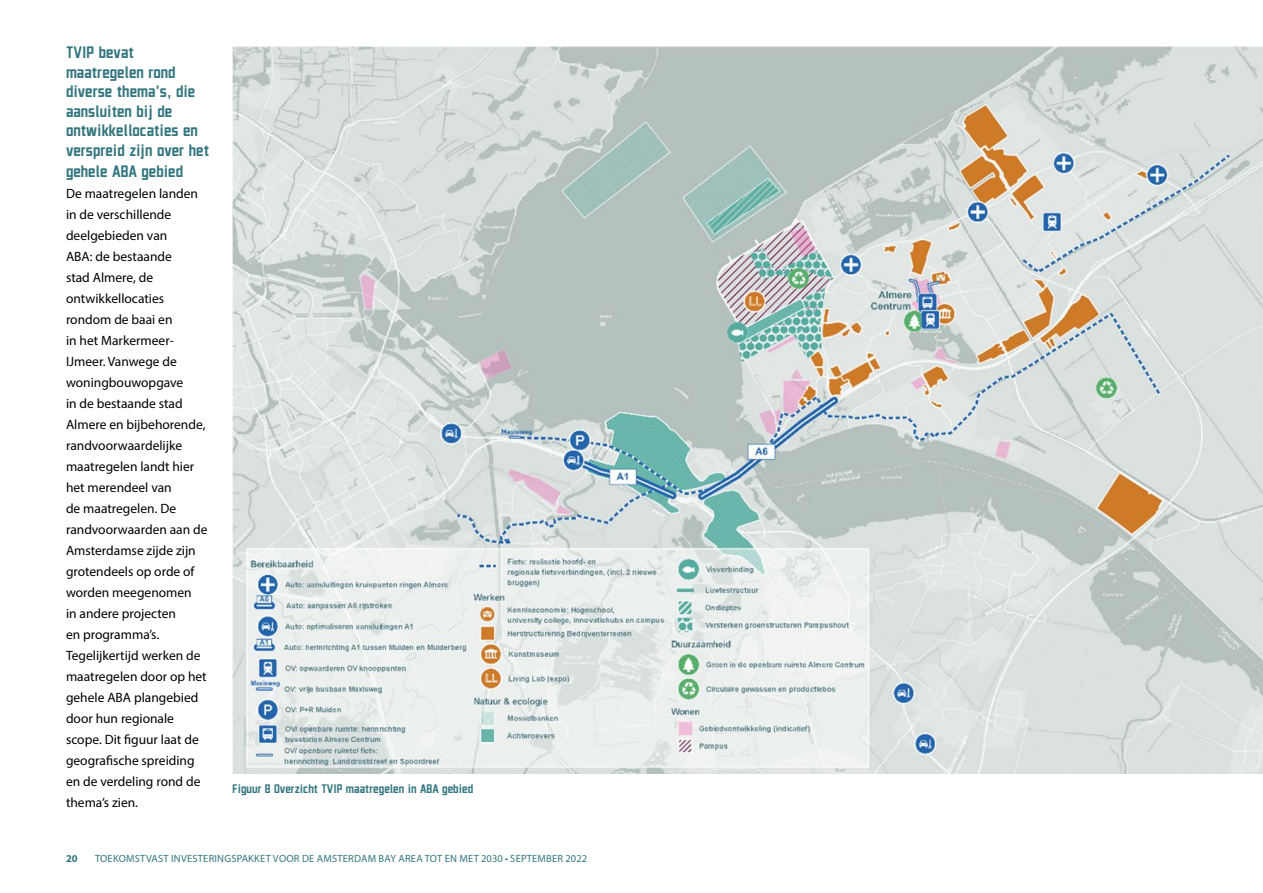
<style>
.page{position:relative;width:1263px;height:893px;background:#fff}
.page>*{position:absolute;margin:0;border:0;box-sizing:border-box;transform-origin:0 0}
.Kop_tekstblok{font:18px/19.8px "Aire Exterior";color:#34767f}
.Bodytekst{font:13.5px/21px "Myriad Pro";color:#000}
.Figuur_nummer{font:13.5px "Aire Exterior";color:#34767f}
.Footer_links{font:10.5px "Myriad Pro";letter-spacing:.02em;color:#34767f}
.Footer_links-2{font:700 10.5px "Myriad Pro";color:#34767f}
</style>
<div class="page">
<img style="left:233px;top:46px;width:1030px;height:728px">
<p class="Kop_tekstblok" style="left:66px;top:43px;width:145px">TVIP bevat maatregelen rond diverse thema’s, die aansluiten bij de ontwikkellocaties en verspreid zijn over het gehele ABA gebied</p>
<p class="Bodytekst" style="left:66px;top:183px;width:143px">De maatregelen landen in de verschillende deelgebieden van<br>ABA: de bestaande<br>stad Almere, de ontwikkellocaties rondom de baai en<br>in het Markermeer-<br>IJmeer. Vanwege de woningbouwopgave<br>in de bestaande stad<br>Almere en bijbehorende, randvoorwaardelijke maatregelen landt hier het merendeel van<br>de maatregelen. De randvoorwaarden aan de<br>Amsterdamse zijde zijn grotendeels op orde of worden meegenomen<br>in andere projecten<br>en programma’s.<br>Tegelijkertijd werken de maatregelen door op het gehele ABA plangebied door hun regionale scope. Dit figuur laat de geografische spreiding en de verdeling rond de thema’s zien.</p>
<p class="Figuur_nummer" style="left:232px;top:782px;width:242px">Figuur 8 Overzicht TVIP maatregelen in ABA gebied</p>
<p class="Footer_links-2" style="left:66px;top:851px;width:13px">20</p>
<p class="Footer_links" style="left:95px;top:851px;width:494px">TOEKOMSTVAST INVESTERINGSPAKKET VOOR DE AMSTERDAM BAY AREA TOT EN MET 2030 • SEPTEMBER 2022</p>
</div>
